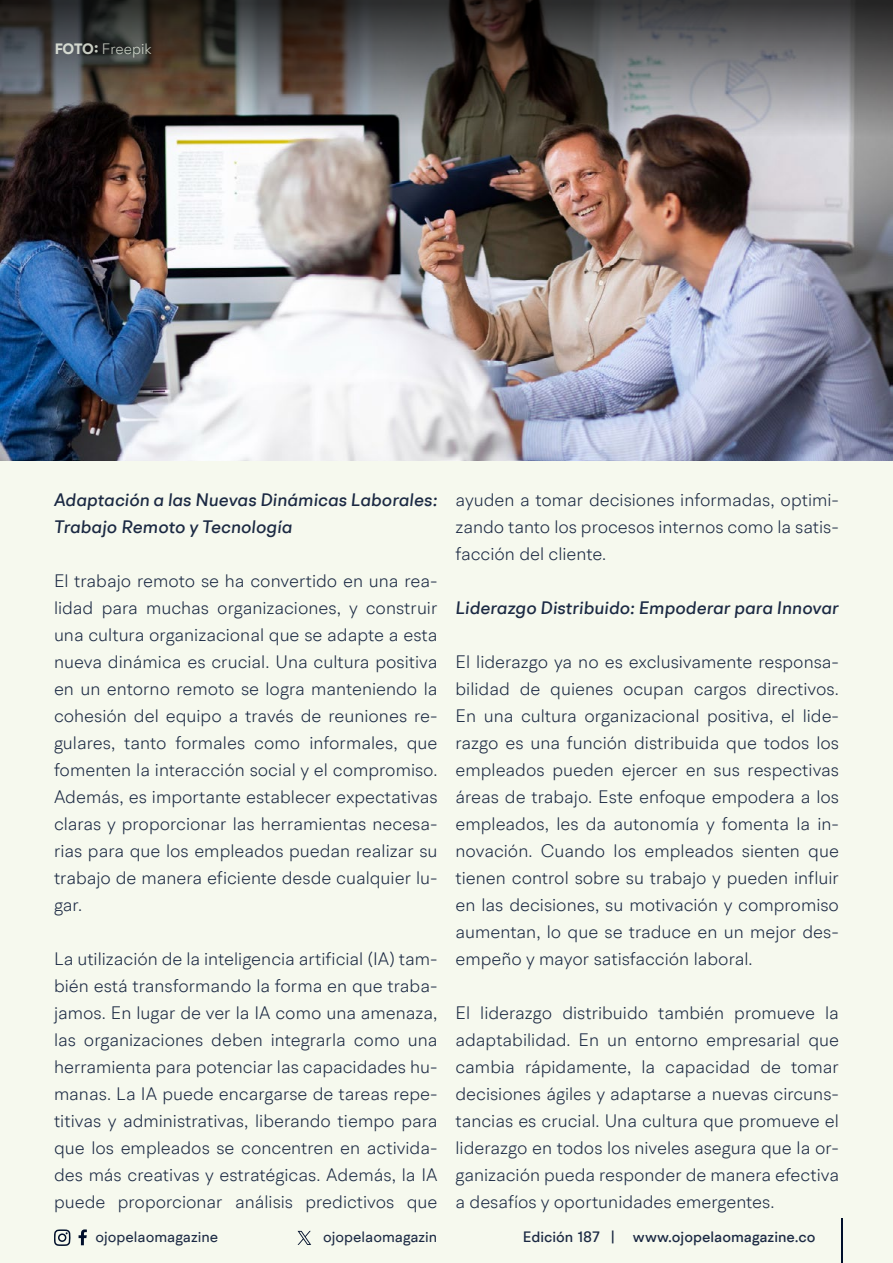
<style>
.page{position:relative;width:893px;height:1263px;background:#f6f9ee}
.page>*{position:absolute;margin:0;border:0;box-sizing:border-box;transform-origin:0 0}
.t1{font:300 18px/27px "BR Hendrix";color:#1b2943;text-align:justify}
.t2{font:italic 500 18px/27px "BR Hendrix";color:#1b2943}
.t3{font:500 15px "BR Hendrix";color:#1b2943}
.t4{font:15px "BR Hendrix";color:#1b2943}
.t5{font:300 15px "BR Hendrix";color:#f5faed}
.s1{font-weight:700}
</style>
<div class="page">
<svg style="left:79px;top:1229px;width:8px;height:16px"></svg>
<svg style="left:54px;top:1229px;width:17px;height:17px"></svg>
<hr style="left:841px;top:1219px;width:1px;height:44px;background:#000f2b">
<svg style="left:298px;top:1231px;width:13px;height:14px"></svg>
<img style="left:0;top:136px;width:893px;height:324px">
<svg style="left:0;top:0;width:893px;height:136px;background:#565251"></svg>
<p class="t5" style="left:54px;top:40px;width:99px"><span class="s1">FOTO:</span> Freepik</p>
<p class="t2" style="left:54px;top:486px;width:385px">Adaptación a las Nuevas Dinámicas Laborales:<br>Trabajo Remoto y Tecnología</p>
<p class="t1" style="left:54px;top:567px;width:385px">El trabajo remoto se ha convertido en una rea&shy;lidad para muchas organizaciones, y construir una cultura organizacional que se adapte a esta nueva dinámica es crucial. Una cultura positiva en un entorno remoto se logra manteniendo la cohesión del equipo a través de reuniones re&shy;gulares, tanto formales como informales, que fomenten la interacción social y el compromiso.<br>Además, es importante establecer expectativas claras y proporcionar las herramientas necesa&shy;rias para que los empleados puedan realizar su trabajo de manera eficiente desde cualquier lu&shy;gar.</p>
<p class="t1" style="left:54px;top:945px;width:385px">La utilización de la inteligencia artificial (IA) tam&shy;bién está transformando la forma en que traba&shy;jamos. En lugar de ver la IA como una amenaza, las organizaciones deben integrarla como una herramienta para potenciar las capacidades hu&shy;manas. La IA puede encargarse de tareas repe&shy;titivas y administrativas, liberando tiempo para que los empleados se concentren en activida&shy;des más creativas y estratégicas. Además, la IA puede proporcionar análisis predictivos que</p>
<p class="t1" style="left:455px;top:486px;width:385px">ayuden a tomar decisiones informadas, optimi&shy;zando tanto los procesos internos como la satis&shy;facción del cliente.</p>
<p class="t2" style="left:455px;top:594px;width:385px">Liderazgo Distribuido: Empoderar para Innovar</p>
<p class="t1" style="left:455px;top:648px;width:385px">El liderazgo ya no es exclusivamente responsa&shy;bilidad de quienes ocupan cargos directivos.<br>En una cultura organizacional positiva, el lide&shy;razgo es una función distribuida que todos los empleados pueden ejercer en sus respectivas áreas de trabajo. Este enfoque empodera a los empleados, les da autonomía y fomenta la in&shy;novación. Cuando los empleados sienten que tienen control sobre su trabajo y pueden influir en las decisiones, su motivación y compromiso aumentan, lo que se traduce en un mejor des&shy;empeño y mayor satisfacción laboral.</p>
<p class="t1" style="left:455px;top:999px;width:385px">El liderazgo distribuido también promueve la adaptabilidad. En un entorno empresarial que cambia rápidamente, la capacidad de tomar decisiones ágiles y adaptarse a nuevas circuns&shy;tancias es crucial. Una cultura que promueve el liderazgo en todos los niveles asegura que la or&shy;ganización pueda responder de manera efectiva a desafíos y oportunidades emergentes.</p>
<p class="t4" style="left:96px;top:1227px;width:124px">ojopelaomagazine</p>
<p class="t4" style="left:323px;top:1227px;width:116px">ojopelaomagazin</p>
<p class="t3" style="left:523px;top:1227px;width:294px">Edición 187 | www.ojopelaomagazine.co</p>
</div>
